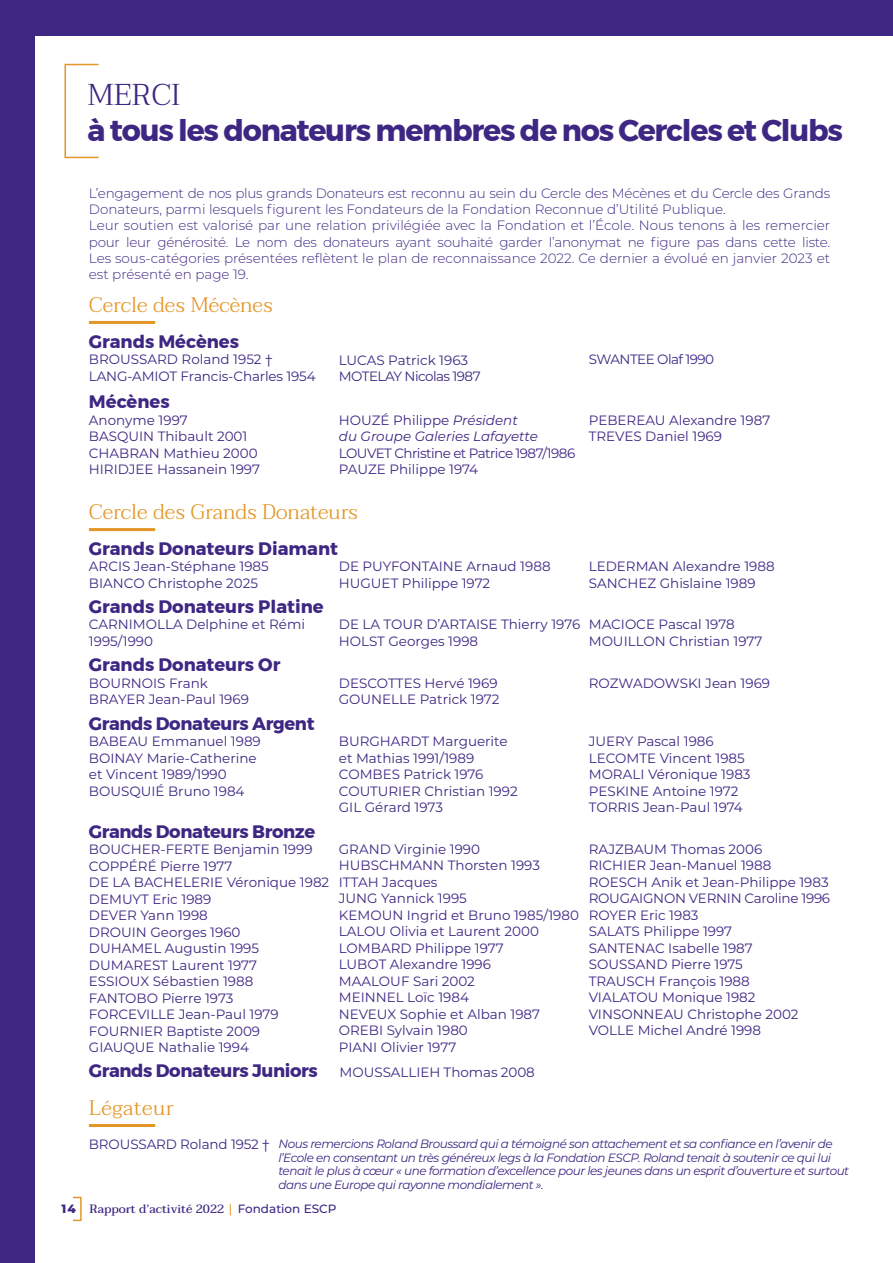
<style>
.page{position:relative;width:893px;height:1263px;background:#fff}
.page>*{position:absolute;margin:0;border:0;box-sizing:border-box;transform-origin:0 0}
.t1{font:700 30px "Montserrat";letter-spacing:-.04em;color:#3d2783}
.t2{font:300 30px "Taviraj";color:#3d2783}
.t3{font:300 21px "Taviraj";color:#e49626}
.t4{font:300 21px "Taviraj";letter-spacing:.02em;color:#e49626}
.t5{font:700 18px "Montserrat";letter-spacing:-.005em;color:#3d2783}
.t6{font:13.5px/16.5px "Montserrat";color:#3d2783}
.t7{font:300 13.5px/16.2px "Montserrat";color:#3d2783}
.t8{font:13.5px/16.2px "Montserrat";letter-spacing:-.04em;color:#3d2783}
.t9{font:italic 13.5px/16.5px "Montserrat";color:#3d2783}
.t10{font:italic 12px/13.5px "Montserrat";letter-spacing:-.04em;color:#3d2783}
.t11{font:500 12px "Taviraj";color:#3d2783}
.s1{font-style:normal}
.s2{font-weight:400;font-size:13.5px}
.s3{font-style:normal;font-size:13.5px}
.s4{font-family:"Montserrat";font-weight:800}
.s5{font-family:"Montserrat";color:#e49626}
.s6{font-family:"Montserrat"}
</style>
<div class="page">
<div style="left:0;top:0;width:893px;height:36px;background:#3d2783"></div>
<div style="left:0;top:0;width:35px;height:1263px;background:#3d2783"></div>
<div style="left:64px;top:64px;width:35px;height:94px;border:2px solid #e49626"></div>
<hr style="left:89px;top:1124px;width:66px;height:3px;background:#e49626">
<hr style="left:89px;top:321px;width:66px;height:3px;background:#e49626">
<hr style="left:89px;top:528px;width:66px;height:3px;background:#e49626">
<div style="left:72px;top:1197px;width:10px;height:24px;border:2px solid #e49626"></div>
<h1 class="t2" style="left:88px;top:71px;width:94px">MERCI</h1>
<h1 class="t1" style="left:88px;top:106px;width:757px">à tous les donateurs membres de nos Cercles et Clubs</h1>
<p class="t7" style="left:89px;top:185px;width:743px">L’engagement de nos plus grands Donateurs est reconnu au sein du Cercle des Mécènes et du Cercle des Grands Donateurs, parmi lesquels figurent les Fondateurs de la Fondation Reconnue d’Utilité Publique.<br>Leur soutien est valorisé par une relation privilégiée avec la Fondation et l’École. Nous tenons à les remercier pour leur générosité. Le nom des donateurs ayant souhaité garder l’anonymat ne figure pas dans cette liste.<br>Les sous-catégories présentées reflètent le plan de reconnaissance 2022. Ce dernier a évolué en janvier 2023 et est présenté en page 19.</p>
<h2 class="t3" style="left:89px;top:289px;width:185px">Cercle des Mécènes</h2>
<h3 class="t5" style="left:89px;top:327px;width:152px">Grands Mécènes</h3>
<p class="t6" style="left:89px;top:351px;width:228px">BROUSSARD Roland 1952 †<br>LANG-AMIOT Francis-Charles 1954</p>
<p class="t8" style="left:339px;top:351px;width:143px">LUCAS Patrick 1963<br>MOTELAY Nicolas 1987</p>
<p class="t8" style="left:589px;top:351px;width:127px">SWANTEE Olaf 1990</p>
<h3 class="t5" style="left:89px;top:388px;width:82px">Mécènes</h3>
<p class="t6" style="left:89px;top:411px;width:173px">Anonyme 1997<br>BASQUIN Thibault 2001<br>CHABRAN Mathieu 2000<br>HIRIDJEE Hassanein 1997</p>
<p class="t9" style="left:339px;top:411px;width:200px"><span class="s1">HOUZÉ Philippe</span> Président du Groupe Galeries Lafayette</p>
<p class="t6" style="left:589px;top:411px;width:183px">PEBEREAU Alexandre 1987<br>TREVES Daniel 1969</p>
<p class="t8" style="left:339px;top:444px;width:238px">LOUVET Christine et Patrice 1987/1986<br>PAUZE Philippe 1974</p>
<h2 class="t3" style="left:89px;top:496px;width:270px">Cercle des Grands Donateurs</h2>
<h3 class="t5" style="left:89px;top:534px;width:251px">Grands Donateurs Diamant</h3>
<p class="t6" style="left:89px;top:558px;width:181px">ARCIS Jean-Stéphane 1985<br>BIANCO Christophe 2025</p>
<p class="t6" style="left:339px;top:558px;width:213px">DE PUYFONTAINE Arnaud 1988<br>HUGUET Philippe 1972</p>
<p class="t6" style="left:589px;top:558px;width:187px">LEDERMAN Alexandre 1988<br>SANCHEZ Ghislaine 1989</p>
<h3 class="t5" style="left:89px;top:592px;width:236px">Grands Donateurs Platine</h3>
<p class="t6" style="left:89px;top:616px;width:218px">CARNIMOLLA Delphine et Rémi<br>1995/1990</p>
<p class="t6" style="left:339px;top:616px;width:243px">DE LA TOUR D’ARTAISE Thierry 1976<br>HOLST Georges 1998</p>
<p class="t6" style="left:589px;top:616px;width:175px">MACIOCE Pascal 1978<br>MOUILLON Christian 1977</p>
<h3 class="t5" style="left:89px;top:650px;width:193px">Grands Donateurs Or</h3>
<p class="t6" style="left:89px;top:674px;width:161px">BOURNOIS Frank<br>BRAYER Jean-Paul 1969</p>
<p class="t6" style="left:339px;top:674px;width:162px">DESCOTTES Hervé 1969<br>GOUNELLE Patrick 1972</p>
<p class="t6" style="left:589px;top:674px;width:183px">ROZWADOWSKI Jean 1969</p>
<h3 class="t5" style="left:89px;top:709px;width:227px">Grands Donateurs Argent</h3>
<p class="t6" style="left:89px;top:733px;width:173px">BABEAU Emmanuel 1989<br>BOINAY Marie-Catherine et Vincent 1989/1990<br>BOUSQUIÉ Bruno 1984</p>
<p class="t6" style="left:339px;top:733px;width:180px">BURGHARDT Marguerite et Mathias 1991/1989<br>COMBES Patrick 1976<br>COUTURIER Christian 1992<br>GIL Gérard 1973</p>
<p class="t6" style="left:589px;top:733px;width:163px">JUERY Pascal 1986<br>LECOMTE Vincent 1985<br>MORALI Véronique 1983<br>PESKINE Antoine 1972<br>TORRIS Jean-Paul 1974</p>
<h3 class="t5" style="left:89px;top:817px;width:228px">Grands Donateurs Bronze</h3>
<p class="t6" style="left:89px;top:840px;width:242px">BOUCHER-FERTE Benjamin 1999<br>COPPÉRÉ Pierre 1977<br>DE LA BACHELERIE Véronique 1982<br>DEMUYT Eric 1989<br>DEVER Yann 1998<br>DROUIN Georges 1960<br>DUHAMEL Augustin 1995<br>DUMAREST Laurent 1977<br>ESSIOUX Sébastien 1988<br>FANTOBO Pierre 1973<br>FORCEVILLE Jean-Paul 1979<br>FOURNIER Baptiste 2009<br>GIAUQUE Nathalie 1994</p>
<p class="t6" style="left:339px;top:840px;width:242px">GRAND Virginie 1990<br>HUBSCHMANN Thorsten 1993<br>ITTAH Jacques<br>JUNG Yannick 1995<br>KEMOUN Ingrid et Bruno 1985/1980<br>LALOU Olivia et Laurent 2000<br>LOMBARD Philippe 1977<br>LUBOT Alexandre 1996<br>MAALOUF Sari 2002<br>MEINNEL Loïc 1984<br>NEVEUX Sophie et Alban 1987<br>OREBI Sylvain 1980<br>PIANI Olivier 1977</p>
<p class="t6" style="left:589px;top:840px;width:243px">RAJZBAUM Thomas 2006<br>RICHIER Jean-Manuel 1988<br>ROESCH Anik et Jean-Philippe 1983<br>ROUGAIGNON VERNIN Caroline 1996<br>ROYER Eric 1983<br>SALATS Philippe 1997<br>SANTENAC Isabelle 1987<br>SOUSSAND Pierre 1975<br>TRAUSCH François 1988<br>VIALATOU Monique 1982<br>VINSONNEAU Christophe 2002<br>VOLLE Michel André 1998</p>
<h3 class="t5" style="left:89px;top:1056px;width:447px">Grands Donateurs Juniors <span class="s2">MOUSSALLIEH Thomas 2008</span></h3>
<h2 class="t4" style="left:89px;top:1092px;width:86px">Légateur</h2>
<p class="t10" style="left:278px;top:1137px;width:572px;text-indent:-190px"><span class="s3">BROUSSARD Roland 1952 †</span> Nous remercions Roland Broussard qui a témoigné son attachement et sa confiance en l’avenir de l’Ecole en consentant un très généreux legs à la Fondation ESCP. Roland tenait à soutenir ce qui lui tenait le plus à cœur « une formation d’excellence pour les jeunes dans un esprit d’ouverture et surtout dans une Europe qui rayonne mondialement ».</p>
<p class="t11" style="left:61px;top:1199px;width:277px"><span class="s4">14</span> Rapport d’activité 2022 <span class="s5">|</span> <span class="s6">Fondation ESCP</span></p>
</div>
